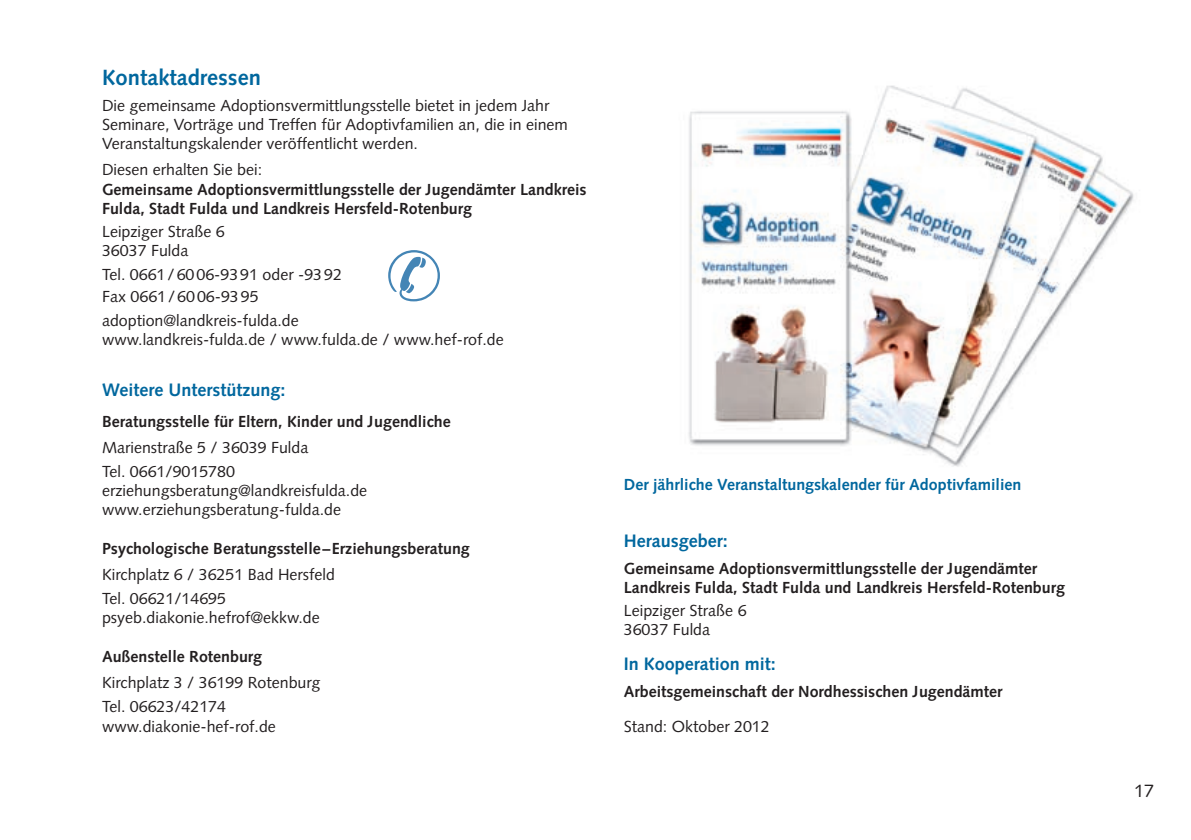
<style>
.page{position:relative;width:1191px;height:840px;background:#fff}
.page>*{position:absolute;margin:0;border:0;box-sizing:border-box;transform-origin:0 0}
.t1{font:700 22px "Syntax";color:#00679e}
.t2{font:700 18px "Syntax";color:#00679e}
.t3{font:18px "Syntax";color:#231f20}
.t4{font:16px/19.2px "Syntax";color:#231f20}
.t5{font:700 16px/19.2px "Syntax";color:#231f20}
.t6{font:700 16px "Syntax";color:#00679e}
</style>
<div class="page">
<img style="left:688px;top:85px;width:446px;height:382px">
<h1 class="t1" style="left:102px;top:65px;width:160px">Kontaktadressen</h1>
<p class="t4" style="left:102px;top:96px;width:467px">Die gemeinsame Adoptionsvermittlungsstelle bietet in jedem Jahr<br>Seminare, Vorträge und Treffen für Adoptivfamilien an, die in einem<br>Veranstaltungskalender veröffentlicht werden.</p>
<p class="t4" style="left:102px;top:160px;width:162px">Diesen erhalten Sie bei:</p>
<p class="t5" style="left:102px;top:179px;width:486px">Gemeinsame Adoptionsvermittlungsstelle der Jugendämter Landkreis<br>Fulda, Stadt Fulda und Landkreis Hersfeld-Rotenburg</p>
<p class="t4" style="left:102px;top:221px;width:124px">Leipziger Straße 6<br>36037 Fulda</p>
<p class="t4" style="left:102px;top:263px;width:241px;line-height:22px">Tel. 0661/6006-9391 oder -9392<br>Fax 0661/6006-9395</p>
<p class="t4" style="left:102px;top:310px;width:403px">adoption@landkreis-fulda.de<br>www.landkreis-fulda.de / www.fulda.de / www.hef-rof.de</p>
<p class="t2" style="left:102px;top:379px;width:185px">Weitere Unterstützung:</p>
<p class="t5" style="left:102px;top:411px;width:350px">Beratungsstelle für Eltern, Kinder und Jugendliche</p>
<p class="t4" style="left:102px;top:435px;width:208px;line-height:24px">Marienstraße 5 / 36039 Fulda<br>Tel. 0661/9015780</p>
<p class="t4" style="left:102px;top:480px;width:267px">erziehungsberatung@landkreisfulda.de www.erziehungsberatung-fulda.de</p>
<p class="t5" style="left:102px;top:539px;width:369px">Psychologische Beratungsstelle–Erziehungsberatung</p>
<p class="t4" style="left:102px;top:562px;width:234px;line-height:24px">Kirchplatz 6 / 36251 Bad Hersfeld<br>Tel. 06621/14695</p>
<p class="t4" style="left:102px;top:608px;width:219px">psyeb.diakonie.hefrof@ekkw.de</p>
<p class="t5" style="left:102px;top:647px;width:162px">Außenstelle Rotenburg</p>
<p class="t4" style="left:102px;top:670px;width:220px;line-height:24px">Kirchplatz 3 / 36199 Rotenburg<br>Tel. 06623/42174</p>
<p class="t4" style="left:102px;top:716px;width:175px">www.diakonie-hef-rof.de</p>
<p class="t6" style="left:624px;top:475px;width:399px">Der jährliche Veranstaltungskalender für Adoptivfamilien</p>
<p class="t2" style="left:624px;top:530px;width:105px">Herausgeber:</p>
<p class="t5" style="left:624px;top:558px;width:442px">Gemeinsame Adoptionsvermittlungsstelle der Jugendämter<br>Landkreis Fulda, Stadt Fulda und Landkreis Hersfeld-Rotenburg</p>
<p class="t4" style="left:624px;top:600px;width:124px">Leipziger Straße 6<br>36037 Fulda</p>
<p class="t2" style="left:624px;top:653px;width:154px">In Kooperation mit:</p>
<p class="t5" style="left:624px;top:681px;width:380px">Arbeitsgemeinschaft der Nordhessischen Jugendämter</p>
<p class="t4" style="left:624px;top:716px;width:147px">Stand: Oktober 2012</p>
<p class="t3" style="left:1134px;top:779px;width:22px">17</p>
</div>
